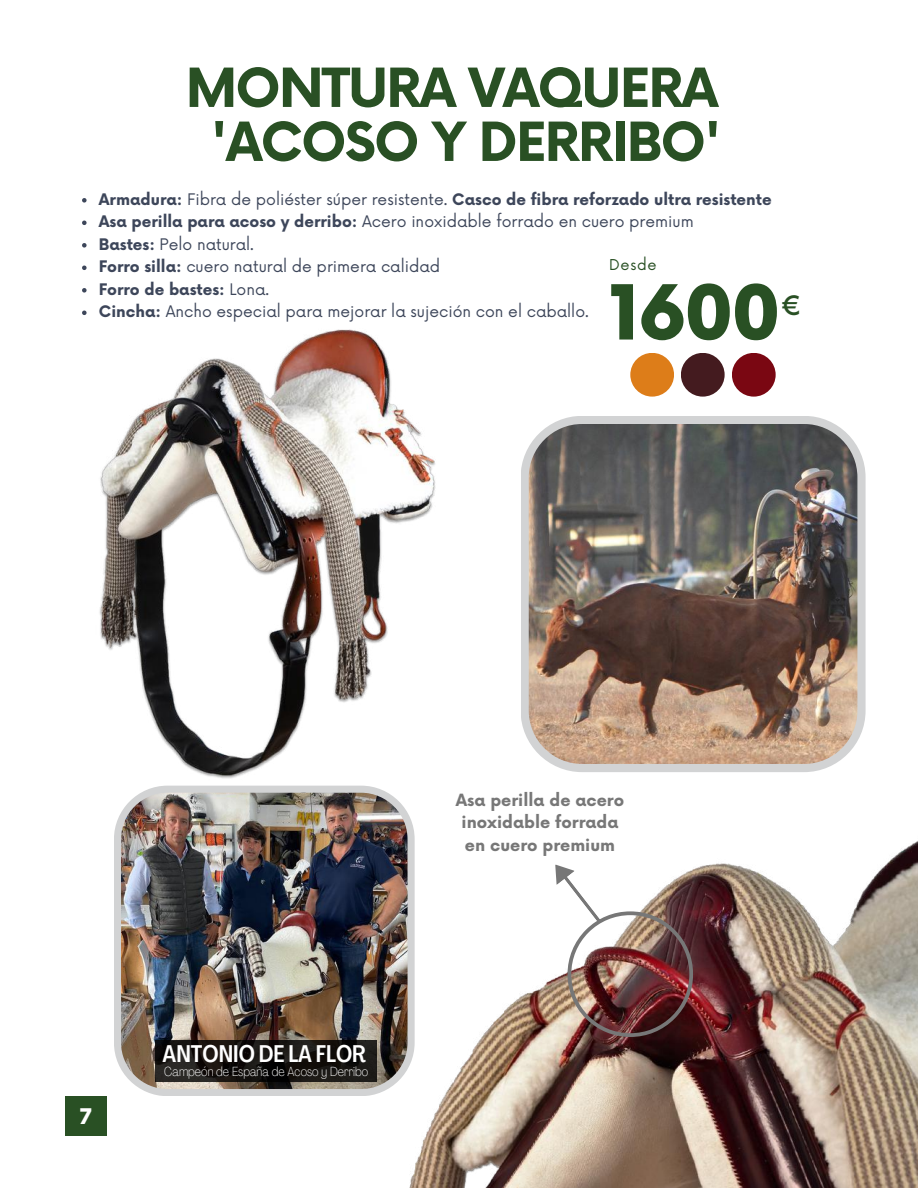
<style>
.page{position:relative;width:918px;height:1188px;background:#fff}
.page>*{position:absolute;margin:0;border:0;box-sizing:border-box;transform-origin:0 0}
.t1{font:900 73.8px "Now";color:#295024}
.t2{font:700 52.5px/54px "Now";letter-spacing:-.035em;color:#295024;text-align:center}
.t3{font:500 26.1px "Now";color:#295024}
.t4{font:500 23.7px "Agrandir Tight";color:#fff}
.t5{font:900 21px "Now";color:#fff}
.t6{font:700 16.5px/22.5px "Now";color:#777;text-align:center}
.t7{font:15.6px/22.5px "Now";color:#3d465a}
.t8{font:14.55px "Now";letter-spacing:.045em;color:#295024}
.t9{font:100 condensed 13.05px "Agrandir";color:#fff}
.s1{font-weight:700}
</style>
<div class="page">
<img style="left:409px;top:840px;width:509px;height:348px">
<img style="left:555px;top:864px;width:138px;height:173px">
<svg style="left:82px;top:198px;width:5px;height:5px"></svg>
<svg style="left:82px;top:221px;width:5px;height:4px"></svg>
<svg style="left:82px;top:243px;width:5px;height:5px"></svg>
<svg style="left:82px;top:266px;width:5px;height:4px"></svg>
<svg style="left:82px;top:288px;width:5px;height:5px"></svg>
<div style="left:630px;top:353px;width:44px;height:44px;background:#dd7d19;border-radius:50%"></div>
<div style="left:681px;top:353px;width:44px;height:44px;background:#441b1f;border-radius:50%"></div>
<div style="left:732px;top:353px;width:44px;height:44px;background:#7a0712;border-radius:50%"></div>
<img style="left:521px;top:416px;width:345px;height:356px">
<img style="left:82px;top:310px;width:354px;height:476px">
<img style="left:114px;top:786px;width:301px;height:310px">
<svg style="left:156px;top:1040px;width:221px;height:42px;background:#161311"></svg>
<div style="left:65px;top:1096px;width:41px;height:40px;background:#295024"></div>
<h2 class="t2" style="left:186px;top:64px;width:537px">MONTURA VAQUERA 'ACOSO Y DERRIBO'</h2>
<p class="t7" style="left:99px;top:189px;width:674px"><span class="s1">Armadura:</span> Fibra de poliéster súper resistente. <span class="s1">Casco de fibra reforzado ultra resistente Asa perilla para acoso y derribo:</span> Acero inoxidable forrado en cuero premium<br><span class="s1">Bastes:</span> Pelo natural.<br><span class="s1">Forro silla:</span> cuero natural de primera calidad<br><span class="s1">Forro de bastes:</span> Lona.<br><span class="s1">Cincha:</span> Ancho especial para mejorar la sujeción con el caballo.</p>
<p class="t8" style="left:609px;top:256px;width:49px">Desde</p>
<h1 class="t1" style="left:609px;top:273px;width:173px">1600</h1>
<h3 class="t3" style="left:782px;top:292px;width:21px">€</h3>
<h3 class="t5" style="left:80px;top:1105px;width:13px">7</h3>
<h3 class="t4" style="left:163px;top:1044px;width:205px">ANTONIO DE LA FLOR</h3>
<p class="t9" style="left:164px;top:1067px;width:206px">Campeón de España de Acoso y Derribo</p>
<p class="t6" style="left:456px;top:790px;width:170px">Asa perilla de acero inoxidable forrada en cuero premium</p>
</div>
